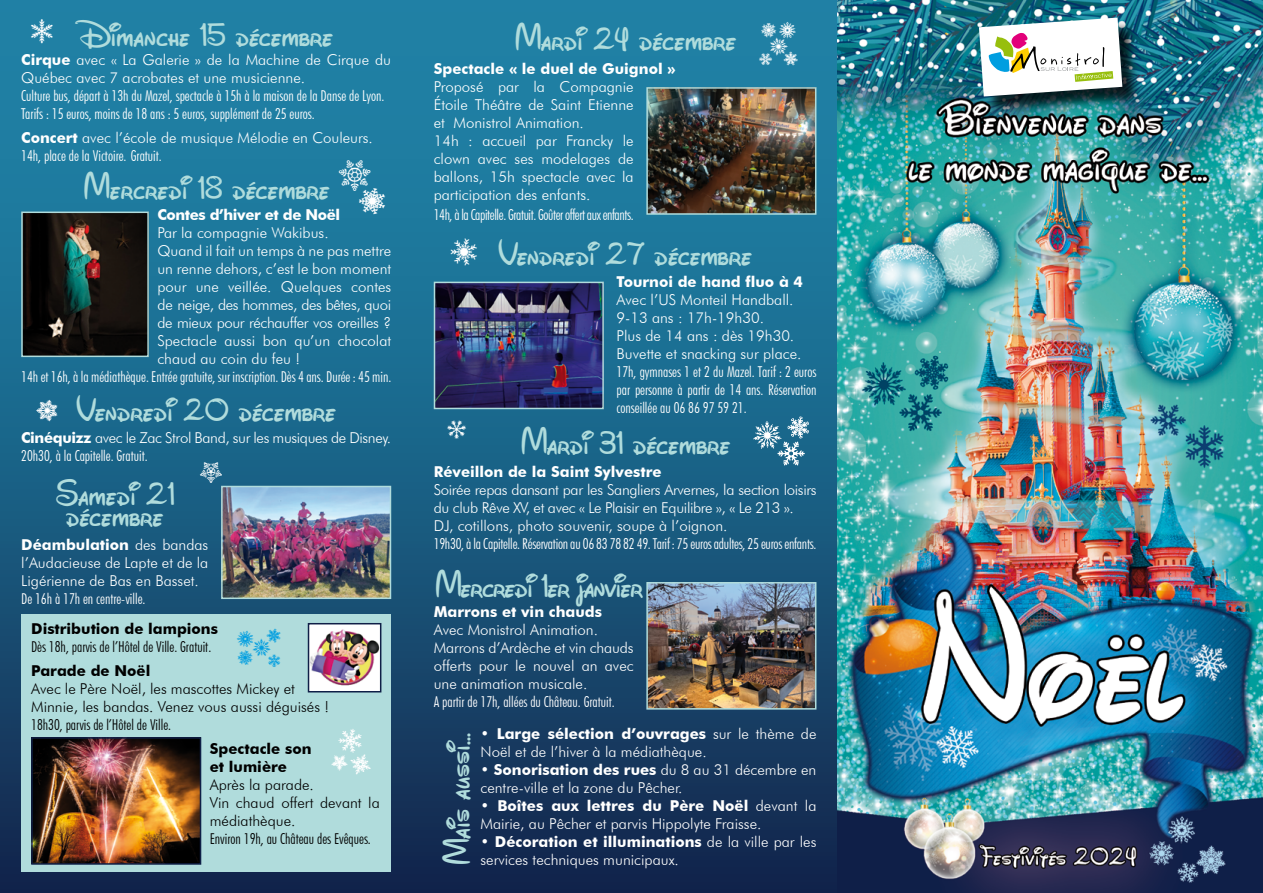
<style>
.page{position:relative;width:1263px;height:893px;background:#fff}
.page>*{position:absolute;margin:0;border:0;box-sizing:border-box;transform-origin:0 0}
.t1{font:72px "DH Snowflakes";color:#fff}
.t2{font:45px "DH Snowflakes";color:#fff}
.t3{font:45px "DH Snowflakes";color:#009ee0}
.t4{font:36px "Waltograph";color:#b0dcdc}
.t5{font:36px "Waltograph";letter-spacing:-.025em;color:#b0dcdc}
.t6{font:36px "DH Snowflakes";color:#fff}
.t7{font:27px "DH Snowflakes";color:#fff}
.t8{font:21px "DH Snowflakes";color:#fff}
.t9{font:300 15px/18px "Futura BT";color:#fff}
.t10{font:300 condensed 15px/18px "Futura BT";color:#fff;text-align:justify}
.t11{font:300 15px/18px "Futura BT";letter-spacing:-.025em;color:#fff}
.t12{font:700 15px "Futura BT";color:#fff}
.t13{font:300 15px/18px "Futura BT";color:#000}
.t14{font:300 condensed 15px "Futura BT";color:#000}
.t15{font:700 15px/18px "Futura BT";color:#000}
.t16{font:300 condensed 15px "Futura BT";letter-spacing:-.025em;color:#fff}
.t17{font:700 15px "Futura BT";letter-spacing:-.025em;color:#fff}
.s1{font-weight:700}
.s2{font-stretch:condensed}
.s3{font-weight:300}
</style>
<div class="page">
<div style="left:0;top:0;width:1263px;height:893px;background:linear-gradient(to bottom,#218fb3,#132d53)"></div>
<img style="left:838px;top:0;width:425px;height:893px">
<div style="left:981px;top:20px;width:160px;height:95px;background:#000;opacity:.75"></div>
<svg style="left:979px;top:18px;width:143px;height:79px"></svg>
<img style="left:24px;top:215px;width:122px;height:139px">
<div style="left:21px;top:212px;width:128px;height:145px;border:2px solid #b0dcdc"></div>
<img style="left:224px;top:489px;width:164px;height:107px">
<div style="left:221px;top:486px;width:170px;height:113px;border:2px solid #b0dcdc"></div>
<img style="left:649px;top:90px;width:164px;height:122px">
<div style="left:646px;top:87px;width:170px;height:128px;border:2px solid #b0dcdc"></div>
<img style="left:437px;top:285px;width:164px;height:121px">
<div style="left:434px;top:282px;width:170px;height:127px;border:2px solid #b0dcdc"></div>
<img style="left:649px;top:585px;width:164px;height:122px">
<div style="left:646px;top:582px;width:170px;height:128px;border:2px solid #b0dcdc"></div>
<div style="left:21px;top:614px;width:370px;height:257px;background:#b0dcdc"></div>
<img style="left:34px;top:740px;width:164px;height:122px">
<div style="left:31px;top:737px;width:170px;height:128px;border:2px solid #0f1f47"></div>
<img style="left:311px;top:626px;width:67px;height:63px">
<div style="left:308px;top:623px;width:73px;height:69px;border:2px solid #0f1f47"></div>
<h3 class="t6" style="left:26px;top:12px;width:31px">Q</h3>
<h3 class="t4" style="left:79px;top:8px;width:255px">Dimanche 15 décembre</h3>
<p class="t9" style="left:21px;top:51px;width:371px"><span class="s1">Cirque</span> avec « La Galerie » de la Machine de Cirque du<br>Québec avec 7 acrobates et une musicienne.</p>
<p class="t10" style="left:21px;top:87px;width:365px">Culture bus, départ à 13h du Mazel, spectacle à 15h à la maison de la Danse de Lyon.<br>Tarifs : 15 euros, moins de 18 ans : 5 euros, supplément de 25 euros.</p>
<p class="t9" style="left:21px;top:129px;width:353px"><span class="s1">Concert</span> avec l’école de musique Mélodie en Couleurs.<br><span class="s2">14h, place de la Victoire. Gratuit.</span></p>
<h2 class="t2" style="left:335px;top:151px;width:39px">N</h2>
<h3 class="t4" style="left:83px;top:160px;width:249px">Mercredi 18 décembre</h3>
<p class="t17" style="left:157px;top:206px;width:184px">Contes d’hiver et de Noël</p>
<p class="t9" style="left:157px;top:224px;width:235px">Par la compagnie Wakibus.<br>Quand il fait un temps à ne pas mettre un renne dehors, c’est le bon moment pour une veillée. Quelques contes de neige, des hommes, des bêtes, quoi de mieux pour réchauffer vos oreilles ?<br>Spectacle aussi bon qu’un chocolat chaud au coin du feu !</p>
<p class="t10" style="left:21px;top:368px;width:371px">14h et 16h, à la médiathèque. Entrée gratuite, sur inscription. Dès 4 ans. Durée : 45 min.</p>
<h3 class="t4" style="left:76px;top:382px;width:261px">Vendredi 20 décembre</h3>
<p class="t11" style="left:21px;top:428px;width:371px"><span class="s1">Cinéquizz</span> avec le Zac Strol Band, sur les musiques de Disney.<br><span class="s2">20h30, à la Capitelle. Gratuit.</span></p>
<h3 class="t4" style="left:55px;top:467px;width:121px">Samedi 21</h3>
<h3 class="t4" style="left:66px;top:488px;width:99px">décembre</h3>
<p class="t9" style="left:21px;top:535px;width:189px;text-align:justify"><span class="s1">Déambulation</span> des bandas l’Audacieuse de Lapte et de la Ligérienne de Bas en Basset.</p>
<p class="t10" style="left:21px;top:589px;width:126px">De 16h à 17h en centre-ville.</p>
<h3 class="t6" style="left:357px;top:181px;width:31px">V</h3>
<h3 class="t7" style="left:35px;top:396px;width:24px">M</h3>
<h3 class="t7" style="left:200px;top:458px;width:24px">U</h3>
<p class="t15" style="left:31px;top:620px;width:188px">Distribution de lampions</p>
<p class="t14" style="left:31px;top:638px;width:182px">Dès 18h, parvis de l’Hôtel de Ville. Gratuit.</p>
<p class="t15" style="left:31px;top:662px;width:121px">Parade de Noël</p>
<p class="t13" style="left:31px;top:680px;width:299px">Avec le Père Noël, les mascottes Mickey et<br>Minnie, les bandas. Venez vous aussi déguisés !</p>
<p class="t14" style="left:31px;top:716px;width:141px">18h30, parvis de l’Hôtel de Ville.</p>
<p class="t15" style="left:210px;top:740px;width:103px">Spectacle son et lumière</p>
<p class="t13" style="left:210px;top:776px;width:172px">Après la parade.<br>Vin chaud offert devant la médiathèque.</p>
<p class="t14" style="left:210px;top:830px;width:163px">Environ 19h, au Château des Evêques.</p>
<h2 class="t3" style="left:236px;top:623px;width:47px">5</h2>
<h3 class="t6" style="left:335px;top:721px;width:31px">1</h3>
<h3 class="t8" style="left:331px;top:752px;width:19px">D</h3>
<h2 class="t2" style="left:803px;top:21px;width:47px;rotate:90deg">5</h2>
<h3 class="t4" style="left:514px;top:12px;width:224px">Mardi 24 décembre</h3>
<p class="t12" style="left:434px;top:60px;width:243px">Spectacle « le duel de Guignol »</p>
<p class="t9" style="left:434px;top:78px;width:201px">Proposé par la Compagnie<br>Étoile Théâtre de Saint Etienne et Monistrol Animation.<br>14h : accueil par Francky le clown avec ses modelages de ballons, 15h spectacle avec la participation des enfants.</p>
<p class="t16" style="left:434px;top:206px;width:201px">14h, à la Capitelle. Gratuit. Goûter offert aux enfants.</p>
<h3 class="t4" style="left:498px;top:226px;width:255px">Vendredi 27 décembre</h3>
<p class="t12" style="left:617px;top:272px;width:188px">Tournoi de hand fluo à 4</p>
<p class="t9" style="left:617px;top:290px;width:186px">Avec l’US Monteil Handball.<br>9-13 ans : 17h-19h30.<br>Plus de 14 ans : dès 19h30.<br>Buvette et snacking sur place.</p>
<p class="t10" style="left:617px;top:362px;width:201px">17h, gymnases 1 et 2 du Mazel. Tarif : 2 euros par personne à partir de 14 ans. Réservation conseillée au 06 86 97 59 21.</p>
<h3 class="t6" style="left:449px;top:233px;width:31px">W</h3>
<h1 class="t1" style="left:750px;top:402px;width:61px">3</h1>
<h3 class="t7" style="left:444px;top:415px;width:24px">S</h3>
<h3 class="t4" style="left:520px;top:416px;width:212px">Mardi 31 décembre</h3>
<p class="t12" style="left:434px;top:462px;width:229px">Réveillon de la Saint Sylvestre</p>
<p class="t11" style="left:434px;top:480px;width:384px">Soirée repas dansant par les Sangliers Arvernes, la section loisirs du club Rêve XV, et avec « Le Plaisir en Equilibre », « Le 213 ».<br>DJ, cotillons, photo souvenir, soupe à l’oignon.</p>
<p class="t10" style="left:434px;top:534px;width:384px">19h30, à la Capitelle. Réservation au 06 83 78 82 49. Tarif : 75 euros adultes, 25 euros enfants.</p>
<h3 class="t5" style="left:434px;top:558px;width:210px">Mercredi 1er janvier</h3>
<p class="t12" style="left:434px;top:602px;width:170px">Marrons et vin chauds</p>
<p class="t9" style="left:434px;top:620px;width:201px">Avec Monistrol Animation.<br>Marrons d’Ardèche et vin chauds offerts pour le nouvel an avec une animation musicale.</p>
<p class="t10" style="left:434px;top:692px;width:182px">A partir de 17h, allées du Château. Gratuit.</p>
<h3 class="t4" style="left:431px;top:866px;width:134px;rotate:-90deg">Mais aussi...</h3>
<p class="t9" style="left:480px;top:724px;width:337px"><span class="s1">• Large sélection d’ouvrages</span> sur le thème de<br>Noël et de l’hiver à la médiathèque.</p>
<p class="t9" style="left:480px;top:760px;width:337px"><span class="s1">• Sonorisation des rues</span> du 8 au 31 décembre en centre-ville et la zone du Pêcher.</p>
<p class="t9" style="left:480px;top:796px;width:337px"><span class="s1">• Boîtes aux lettres du Père Noël</span> devant la<br>Mairie, au Pêcher et parvis Hippolyte Fraisse.</p>
<p class="t12" style="left:480px;top:832px;width:337px">• Décoration et illuminations <span class="s3">de la ville par les</span></p>
<p class="t9" style="left:480px;top:850px;width:200px">services techniques municipaux.</p>
</div>
